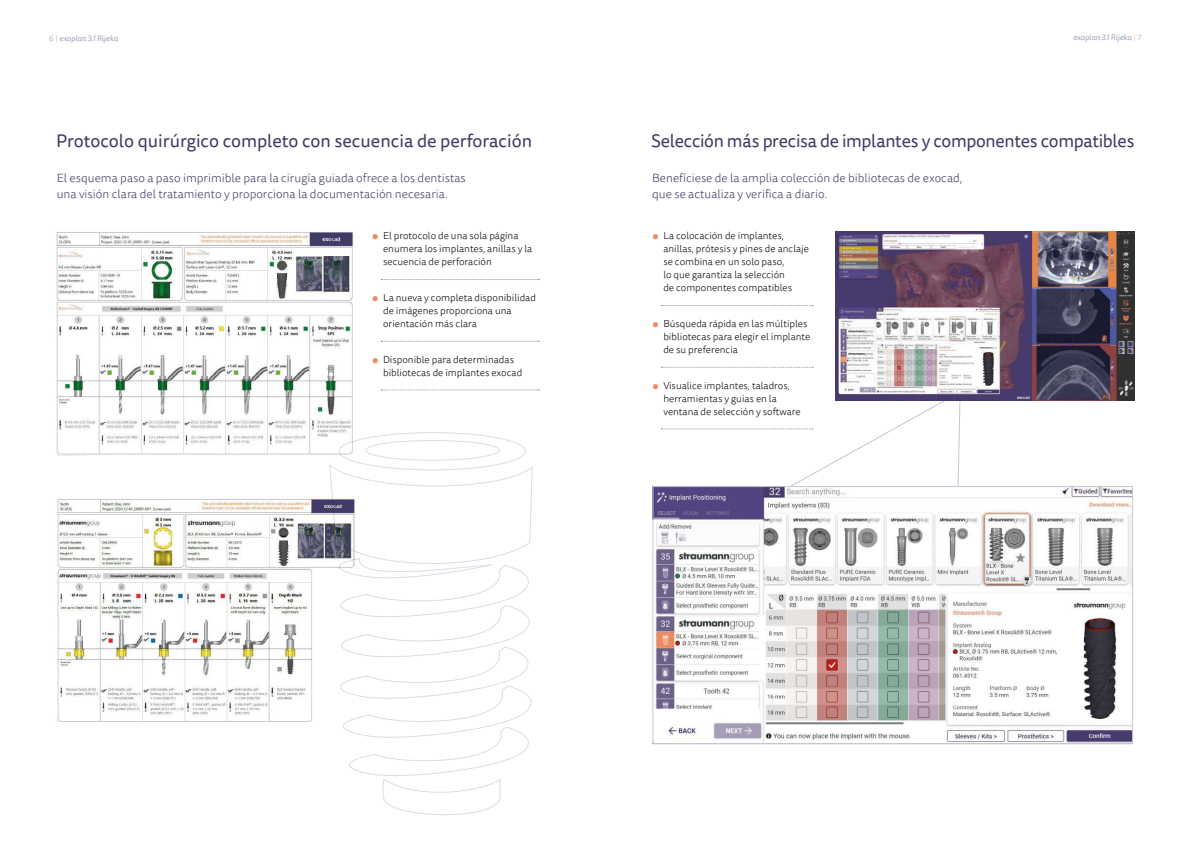
<style>
.page{position:relative;width:1191px;height:842px;background:#fff}
.page>*{position:absolute;margin:0;border:0;box-sizing:border-box;transform-origin:0 0}
.t1{font:18px "Tisa Sans Pro";letter-spacing:-.01em;color:#433a67}
.t2{font:300 12px/16px "Tisa Sans Pro";color:#433a67}
.t3{font:300 10px/13px "Tisa Sans Pro";color:#000}
.t4{font:italic 8px "Tisa Sans Pro";color:#9ca0b9}
.s1{font-weight:300;font-style:normal}
.s2{font-weight:300;font-style:normal;color:#f08a5f}
.s3{color:#f08a5f}
</style>
<div class="page">
<svg style="left:329px;top:432px;width:204px;height:383px"></svg>
<img style="left:52px;top:232px;width:303px;height:223px">
<img style="left:57px;top:496px;width:300px;height:226px">
<img style="left:654px;top:488px;width:477px;height:254px">
<svg style="left:661px;top:305px;width:152px;height:1px"></svg>
<svg style="left:661px;top:367px;width:152px;height:1px"></svg>
<svg style="left:661px;top:400px;width:300px;height:94px"></svg>
<svg style="left:381px;top:279px;width:158px;height:1px"></svg>
<svg style="left:381px;top:341px;width:158px;height:1px"></svg>
<svg style="left:381px;top:390px;width:158px;height:1px"></svg>
<img style="left:835px;top:232px;width:299px;height:168px">
<p class="t4" style="left:49px;top:33px;width:70px"><span class="s1">6</span> <span class="s2">|</span> exoplan 3.1 Rijeka</p>
<p class="t4" style="left:1073px;top:32px;width:70px">exoplan 3.1 Rijeka <span class="s2">|</span> <span class="s1">7</span></p>
<h1 class="t1" style="left:56px;top:129px;width:477px">Protocolo quirúrgico completo con secuencia de perforación</h1>
<p class="t2" style="left:57px;top:170px;width:411px">El esquema paso a paso imprimible para la cirugía guiada ofrece a los dentistas una visión clara del tratamiento y proporciona la documentación necesaria.</p>
<p class="t3" style="left:383px;top:230px;width:151px;text-indent:-11px"><span class="s3">●</span> El protocolo de una sola página enumera los implantes, anillas y la secuencia de perforación</p>
<p class="t3" style="left:383px;top:291px;width:154px;text-indent:-11px"><span class="s3">●</span> La nueva y completa disponibilidad de imágenes proporciona una orientación más clara</p>
<p class="t3" style="left:383px;top:353px;width:141px;text-indent:-11px"><span class="s3">●</span> Disponible para determinadas bibliotecas de implantes exocad</p>
<h1 class="t1" style="left:651px;top:129px;width:485px">Selección más precisa de implantes y componentes compatibles</h1>
<p class="t2" style="left:652px;top:170px;width:312px">Benefíciese de la amplia colección de bibliotecas de exocad, que se actualiza y verifica a diario.</p>
<p class="t3" style="left:663px;top:230px;width:147px;text-indent:-11px"><span class="s3">●</span> La colocación de implantes, anillas, prótesis y pines de anclaje se combina en un solo paso,<br>lo que garantiza la selección<br>de componentes compatibles</p>
<p class="t3" style="left:663px;top:317px;width:148px;text-indent:-11px"><span class="s3">●</span> Búsqueda rápida en las múltiples bibliotecas para elegir el implante de su preferencia</p>
<p class="t3" style="left:663px;top:379px;width:139px;text-indent:-11px"><span class="s3">●</span> Visualice implantes, taladros, herramientas y guias en la ventana de selección y software</p>
</div>
